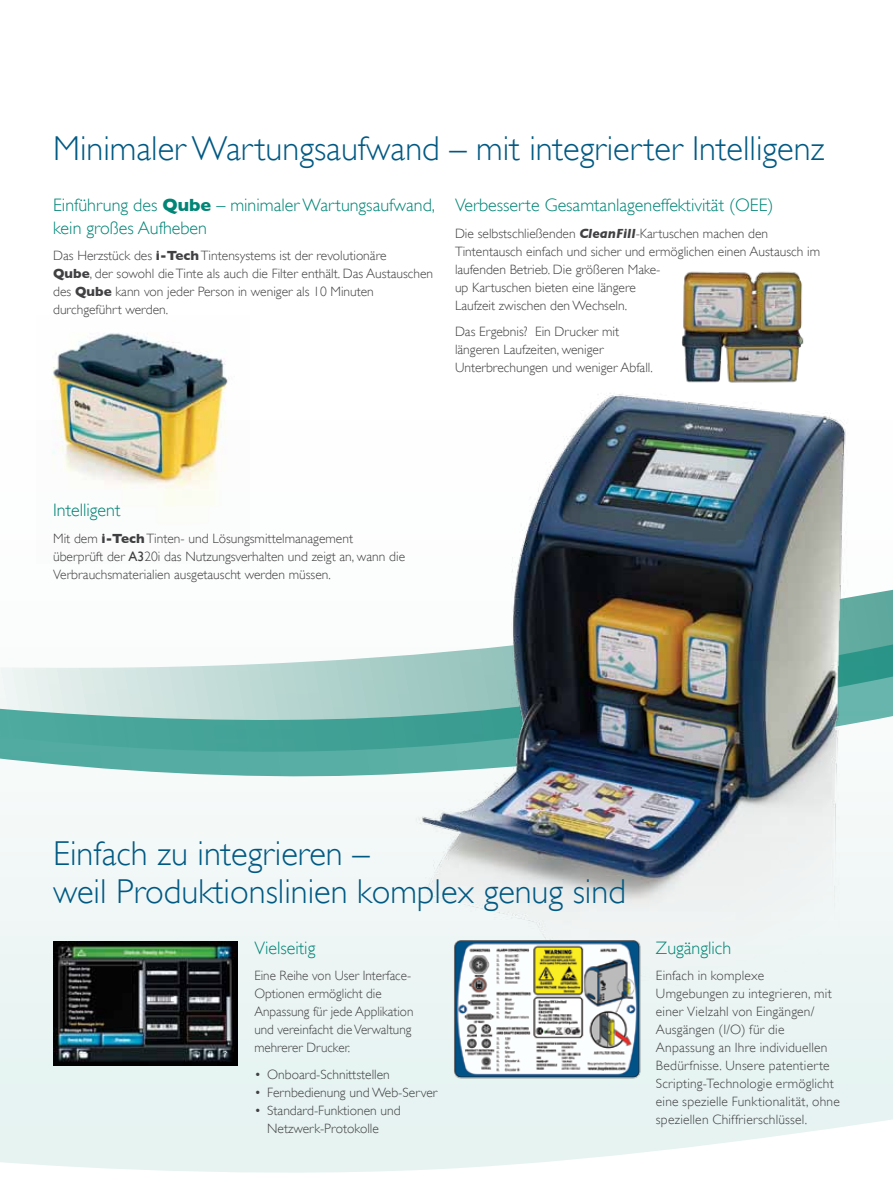
<style>
.page{position:relative;width:893px;height:1191px;background:#fff}
.page>*{position:absolute;margin:0;border:0;box-sizing:border-box;transform-origin:0 0}
.t1{font:300 34.5px/37.5px "Gill Sans";color:#005983}
.t2{font:300 18px/22.5px "Gill Sans";color:#008576}
.t3{font:300 13.5px/18px "Gill Sans";color:#414042}
.s1{font-weight:700}
.s2{font-weight:700;font-style:italic}
.s3{font-weight:400}
</style>
<div class="page">
<svg style="left:0;top:589px;width:893px;height:187px"></svg>
<svg style="left:0;top:1019px;width:893px;height:154px"></svg>
<img style="left:407px;top:393px;width:449px;height:629px">
<img style="left:681px;top:271px;width:123px;height:112px">
<img style="left:52px;top:333px;width:176px;height:173px">
<img style="left:53px;top:941px;width:184px;height:124px">
<img style="left:439px;top:927px;width:219px;height:169px">
<h1 class="t1" style="left:53px;top:129px;width:773px">Minimaler Wartungsaufwand – mit integrierter Intelligenz</h1>
<h2 class="t2" style="left:53px;top:194px;width:383px">Einführung des <span class="s1">Qube</span> – minimaler Wartungsaufwand, kein großes Aufheben</h2>
<p class="t3" style="left:53px;top:246px;width:382px">Das Herzstück des <span class="s1">i-Tech</span> Tintensystems ist der revolutionäre<br><span class="s1">Qube</span>, der sowohl die Tinte als auch die Filter enthält. Das Austauschen des <span class="s1">Qube</span> kann von jeder Person in weniger als 10 Minuten durchgeführt werden.</p>
<h2 class="t2" style="left:455px;top:194px;width:320px">Verbesserte Gesamtanlageneffektivität (OEE)</h2>
<p class="t3" style="left:455px;top:224px;width:367px">Die selbstschließenden <span class="s2">CleanFill</span>-Kartuschen machen den Tintentausch einfach und sicher und ermöglichen einen Austausch im laufenden Betrieb. Die größeren Make-<br>up Kartuschen bieten eine längere<br>Laufzeit zwischen den Wechseln.</p>
<p class="t3" style="left:455px;top:322px;width:199px">Das Ergebnis? Ein Drucker mit längeren Laufzeiten, weniger<br>Unterbrechungen und weniger Abfall.</p>
<h2 class="t2" style="left:53px;top:499px;width:69px">Intelligent</h2>
<p class="t3" style="left:53px;top:529px;width:353px">Mit dem <span class="s1">i-Tech</span> Tinten- und Lösungsmittelmanagement überprüft der <span class="s3">A3</span>20i das Nutzungsverhalten und zeigt an, wann die<br>Verbrauchsmaterialien ausgetauscht werden müssen.</p>
<h1 class="t1" style="left:53px;top:834px;width:574px">Einfach zu integrieren –<br>weil Produktionslinien komplex genug sind</h1>
<h2 class="t2" style="left:254px;top:936px;width:62px">Vielseitig</h2>
<p class="t3" style="left:254px;top:966px;width:160px">Eine Reihe von User Interface-<br>Optionen ermöglicht die<br>Anpassung für jede Applikation und vereinfacht die Verwaltung mehrerer Drucker.</p>
<p class="t3" style="left:254px;top:1065px;width:137px">• Onboard-Schnittstellen</p>
<p class="t3" style="left:254px;top:1083px;width:184px">• Fernbedienung und Web-Server</p>
<p class="t3" style="left:267px;top:1101px;width:135px;text-indent:-13px">• Standard-Funktionen und<br>Netzwerk-Protokolle</p>
<h2 class="t2" style="left:656px;top:936px;width:77px">Zugänglich</h2>
<p class="t3" style="left:656px;top:966px;width:185px">Einfach in komplexe<br>Umgebungen zu integrieren, mit einer Vielzahl von Eingängen/<br>Ausgängen (I/O) für die<br>Anpassung an Ihre individuellen<br>Bedürfnisse. Unsere patentierte<br>Scripting-Technologie ermöglicht eine spezielle Funktionalität, ohne speziellen Chiffrierschlüssel.</p>
</div>
